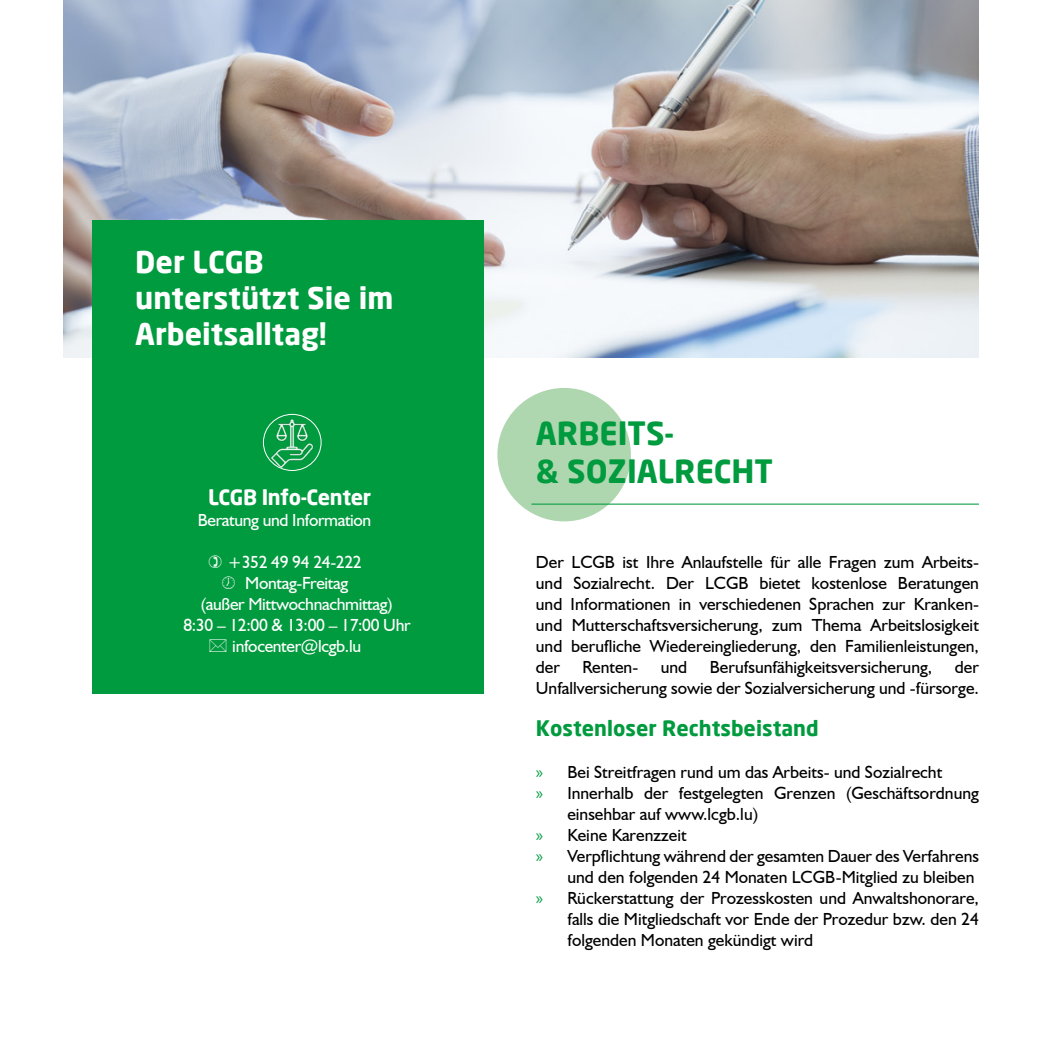
<style>
.page{position:relative;width:1042px;height:1042px;background:#fff}
.page>*{position:absolute;margin:0;border:0;box-sizing:border-box;transform-origin:0 0}
.t1{font:700 31.5px/37.8px "Neo Sans";color:#009b3e}
.t2{font:700 29.75px/35.7px "Neo Sans";color:#fff}
.t3{font:700 21px "Neo Sans";color:#009b3e}
.t4{font:700 21px "Neo Sans";letter-spacing:-.02em;color:#fff}
.t5{font:17.5px/21px "Humanist 521 BT";color:#000;text-align:justify}
.t6{font:17.5px/21px "Humanist 521 BT";letter-spacing:-.02em;color:#fff;text-align:center}
.s1{font-family:"Myriad Pro";color:#009b3e}
</style>
<div class="page">
<div style="left:497px;top:388px;width:134px;height:133px;background:#aed6af;border-radius:50%"></div>
<img style="left:63px;top:0;width:916px;height:357px">
<hr style="left:1041px;top:0;width:1px;height:231px;background:#009b3e">
<hr style="left:531px;top:503px;width:448px;height:2px;background:#009b3e">
<div style="left:92px;top:220px;width:392px;height:473px;background:#009b3e"></div>
<img style="left:263px;top:414px;width:58px;height:56px">
<div style="left:263px;top:414px;width:58px;height:57px;border:1px solid #fff;border-radius:50%"></div>
<h2 class="t2" style="left:135px;top:243px;width:260px">Der LCGB unterstützt Sie im<br>Arbeitsalltag!</h2>
<p class="t4" style="left:208px;top:484px;width:165px">LCGB Info-Center</p>
<p class="t6" style="left:198px;top:509px;width:175px">Beratung und Information</p>
<p class="t6" style="left:183px;top:551px;width:229px">+352 49 94 24-222<br>Montag-Freitag<br>(außer Mittwochnachmittag)<br>8:30 – 12:00 &amp; 13:00 – 17:00 Uhr infocenter@lcgb.lu</p>
<h1 class="t1" style="left:536px;top:413px;width:239px">ARBEITS-<br>&amp; SOZIALRECHT</h1>
<p class="t5" style="left:536px;top:551px;width:445px">Der LCGB ist Ihre Anlaufstelle für alle Fragen zum Arbeits&shy;und Sozialrecht. Der LCGB bietet kostenlose Beratungen und Informationen in verschiedenen Sprachen zur Kranken&shy;und Mutterschaftsversicherung, zum Thema Arbeitslosigkeit und berufliche Wiedereingliederung, den Familienleistungen, der</p>
<p class="t5" style="left:582px;top:656px;width:57px">Renten-</p>
<p class="t5" style="left:661px;top:656px;width:28px">und</p>
<p class="t5" style="left:710px;top:656px;width:224px">Berufsunfähigkeitsversicherung,</p>
<p class="t5" style="left:536px;top:656px;width:444px;text-align:right">der<br>Unfallversicherung sowie der Sozialversicherung und -fürsorge.</p>
<p class="t3" style="left:536px;top:715px;width:284px">Kostenloser Rechtsbeistand</p>
<p class="t5" style="left:536px;top:761px;width:408px"><span class="s1">»</span> Bei Streitfragen rund um das Arbeits- und Sozialrecht</p>
<p class="t5" style="left:536px;top:782px;width:444px"><span class="s1">»</span> Innerhalb der festgelegten Grenzen (Geschäftsordnung</p>
<p class="t5" style="left:567px;top:803px;width:192px">einsehbar auf www.lcgb.lu)</p>
<p class="t5" style="left:536px;top:824px;width:152px"><span class="s1">»</span> Keine Karenzzeit</p>
<p class="t5" style="left:536px;top:845px;width:445px"><span class="s1">»</span> Verpflichtung während der gesamten Dauer des Verfahrens</p>
<p class="t5" style="left:567px;top:866px;width:409px">und den folgenden 24 Monaten LCGB-Mitglied zu bleiben</p>
<p class="t5" style="left:536px;top:887px;width:444px"><span class="s1">»</span> Rückerstattung der Prozesskosten und Anwaltshonorare,</p>
<p class="t5" style="left:567px;top:908px;width:413px">falls die Mitgliedschaft vor Ende der Prozedur bzw. den 24</p>
<p class="t5" style="left:567px;top:929px;width:247px">folgenden Monaten gekündigt wird</p>
</div>
